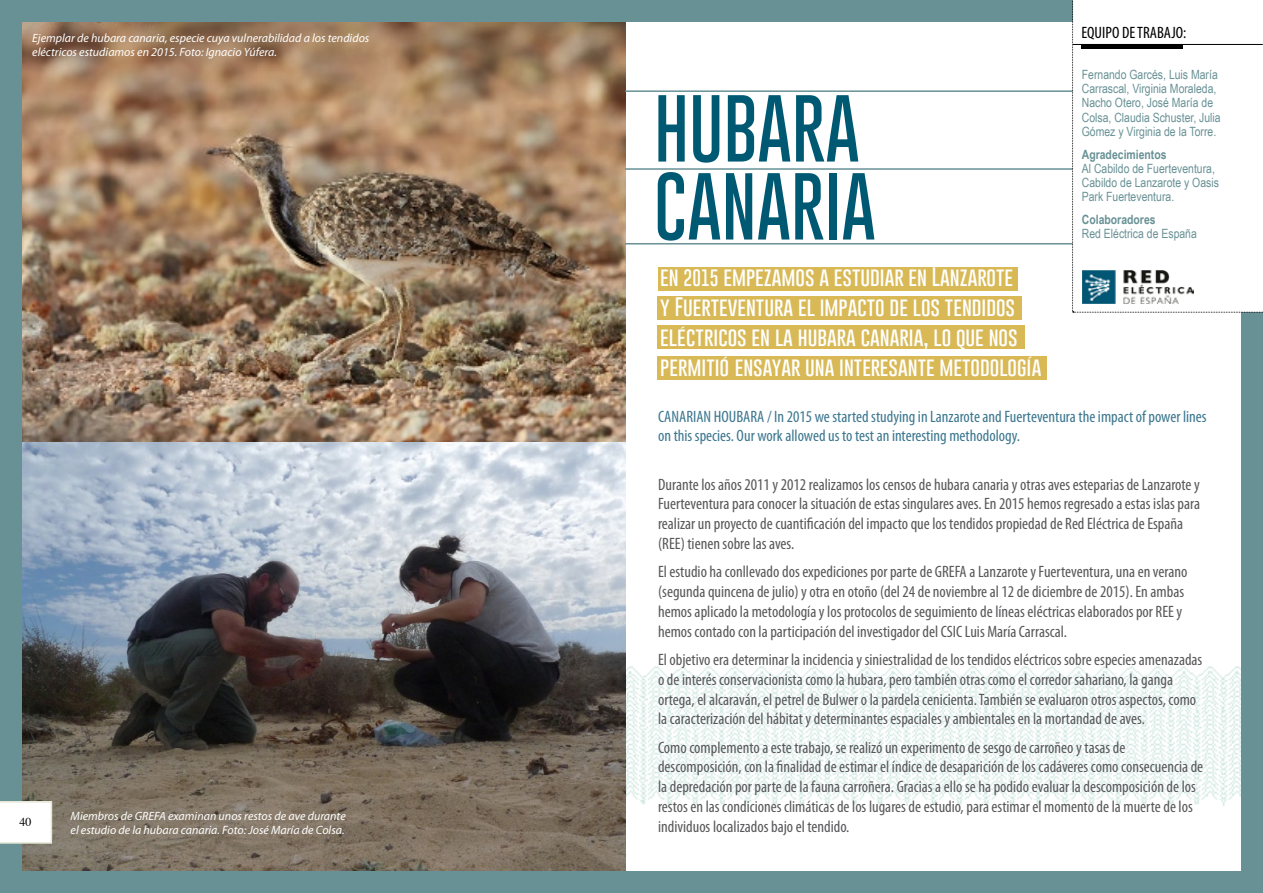
<style>
.page{position:relative;width:1263px;height:893px;background:#fff}
.page>*{position:absolute;margin:0;border:0;box-sizing:border-box;transform-origin:0 0}
.t1{font:100 69px/78px "Gobold";color:#005972}
.t2{font:100 19.5px/30px "Gobold";color:#fff}
.t3{font:condensed 16.5px/19.8px "Myriad Pro";color:#58585a}
.t4{font:condensed 16.5px/19.8px "Myriad Pro";color:#3c778f}
.t5{font:condensed 16.5px "Myriad Pro";color:#000}
.t6{font:12.75px/14.2px "Arial Narrow";color:#689195}
.t7{font:700 12.75px "Arial Narrow";color:#689195}
.t8{font:italic 12px/14.4px "Myriad Pro";color:#fff}
.t9{font:12px "Times";color:#000}
.s1{font-size:17.25px}
</style>
<div class="page">
<img style="left:625px;top:666px;width:617px;height:139px">
<img style="left:21px;top:21px;width:604px;height:851px">
<div style="left:0;top:0;width:21px;height:893px;background:#689195"></div>
<div style="left:1242px;top:313px;width:21px;height:580px;background:#689195"></div>
<div style="left:0;top:0;width:1072px;height:21px;background:#689195"></div>
<div style="left:658px;top:267px;width:359px;height:23px;background:#d8b956"></div>
<div style="left:658px;top:356px;width:389px;height:24px;background:#d8b956"></div>
<div style="left:658px;top:326px;width:367px;height:23px;background:#d8b956"></div>
<div style="left:658px;top:296px;width:364px;height:24px;background:#d8b956"></div>
<div style="left:0;top:872px;width:1263px;height:21px;background:#689195"></div>
<svg style="left:0;top:801px;width:52px;height:43px"></svg>
<hr style="left:625px;top:168px;width:448px;height:2px;background:#689195">
<hr style="left:625px;top:90px;width:448px;height:2px;background:#689195">
<hr style="left:625px;top:243px;width:448px;height:2px;background:#689195">
<svg style="left:1072px;top:0;width:191px;height:313px"></svg>
<img style="left:1083px;top:270px;width:111px;height:34px">
<p class="t8" style="left:32px;top:31px;width:339px">Ejemplar de hubara canaria, especie cuya vulnerabilidad a los tendidos eléctricos estudiamos en 2015. Foto: Ignacio Yúfera.</p>
<p class="t9" style="left:20px;top:810px;width:13px">40</p>
<p class="t8" style="left:71px;top:808px;width:277px">Miembros de GREFA examinan unos restos de ave durante el estudio de la hubara canaria. Foto: José María de Colsa.</p>
<h1 class="t1" style="left:654px;top:89px;width:223px">HUBARA<br>CANARIA</h1>
<p class="t2" style="left:660px;top:262px;width:383px">en <span class="s1">2015</span> empezamos a estudiar en Lanzarote<br>y Fuerteventura el impacto de los tendidos eléctricos en la hubara canaria, lo que nos permitió ensayar una interesante metodología</p>
<p class="t5" style="left:1081px;top:22px;width:106px">EQUIPO DE TRABAJO:</p>
<p class="t6" style="left:1082px;top:67px;width:140px">Fernando Garcés, Luis María<br>Carrascal, Virginia Moraleda,<br>Nacho Otero, José María de<br>Colsa, Claudia Schuster, Julia<br>Gómez y Virginia de la Torre.</p>
<p class="t7" style="left:1082px;top:144px;width:86px">Agradecimientos</p>
<p class="t6" style="left:1082px;top:161px;width:139px">Al Cabildo de Fuerteventura,<br>Cabildo de Lanzarote y Oasis<br>Park Fuerteventura.</p>
<p class="t7" style="left:1082px;top:210px;width:75px">Colaboradores</p>
<p class="t6" style="left:1082px;top:226px;width:117px">Red Eléctrica de España</p>
<p class="t4" style="left:658px;top:406px;width:550px">CANARIAN HOUBARA / In 2015 we started studying in Lanzarote and Fuerteventura the impact of power lines on this species. Our work allowed us to test an interesting methodology.</p>
<p class="t3" style="left:658px;top:474px;width:544px">Durante los años 2011 y 2012 realizamos los censos de hubara canaria y otras aves esteparias de Lanzarote y Fuerteventura para conocer la situación de estas singulares aves. En 2015 hemos regresado a estas islas para realizar un proyecto de cuantificación del impacto que los tendidos propiedad de Red Eléctrica de España (REE) tienen sobre las aves.</p>
<p class="t3" style="left:658px;top:562px;width:531px">El estudio ha conllevado dos expediciones por parte de GREFA a Lanzarote y Fuerteventura, una en verano (segunda quincena de julio) y otra en otoño (del 24 de noviembre al 12 de diciembre de 2015). En ambas hemos aplicado la metodología y los protocolos de seguimiento de líneas eléctricas elaborados por REE y hemos contado con la participación del investigador del CSIC Luis María Carrascal.</p>
<p class="t3" style="left:658px;top:649px;width:546px">El objetivo era determinar la incidencia y siniestralidad de los tendidos eléctricos sobre especies amenazadas o de interés conservacionista como la hubara, pero también otras como el corredor sahariano, la ganga ortega, el alcaraván, el petrel de Bulwer o la pardela cenicienta. También se evaluaron otros aspectos, como la caracterización del hábitat y determinantes espaciales y ambientales en la mortandad de aves.</p>
<p class="t3" style="left:658px;top:737px;width:547px">Como complemento a este trabajo, se realizó un experimento de sesgo de carroñeo y tasas de descomposición, con la finalidad de estimar el índice de desaparición de los cadáveres como consecuencia de la depredación por parte de la fauna carroñera. Gracias a ello se ha podido evaluar la descomposición de los restos en las condiciones climáticas de los lugares de estudio, para estimar el momento de la muerte de los individuos localizados bajo el tendido.</p>
</div>
